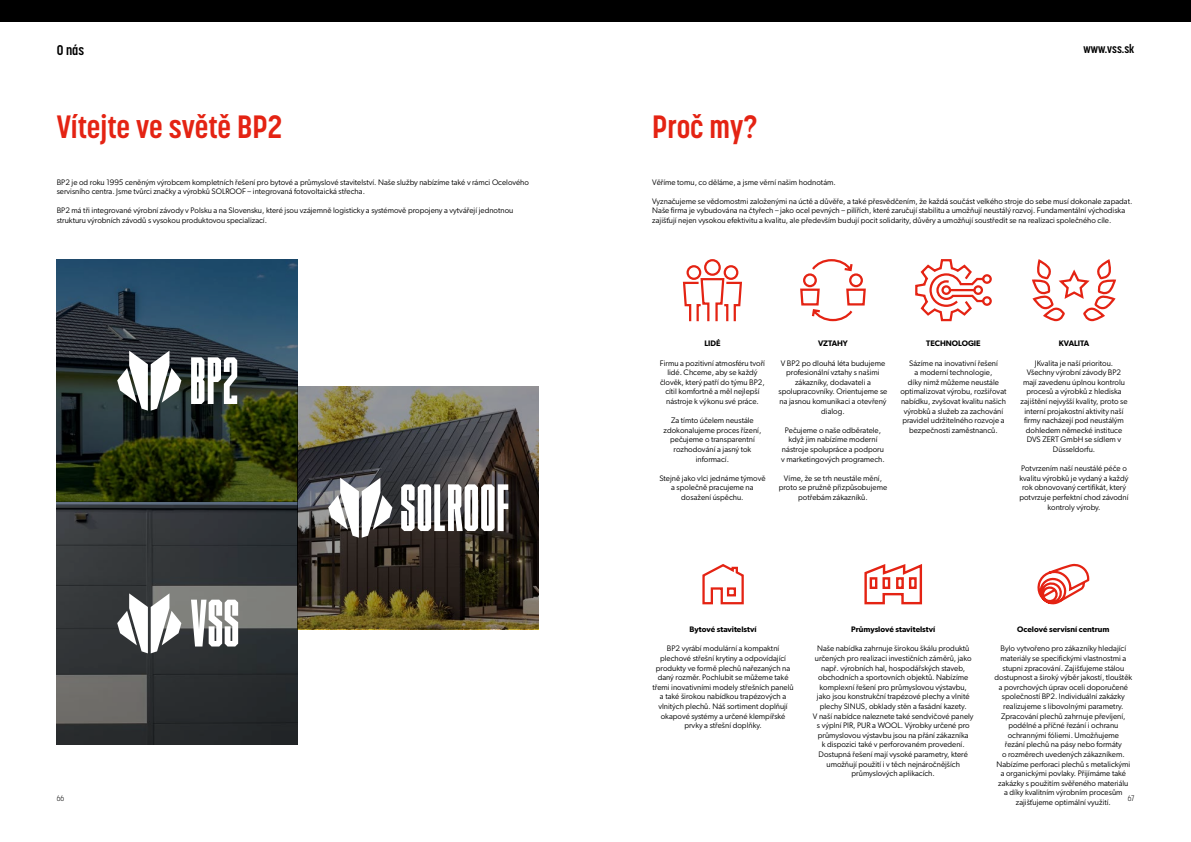
<style>
.page{position:relative;width:1191px;height:842px;background:#fff}
.page>*{position:absolute;margin:0;border:0;box-sizing:border-box;transform-origin:0 0}
.t1{font:700 32px "Korolev Condensed";color:#e42313}
.t2{font:700 14px "Korolev Condensed";color:#000}
.t3{font:700 12px "Korolev Condensed";color:#000}
.t4{font:8px/9.6px "Gibson";color:#000;text-align:center}
.t5{font:600 8px "Gibson";color:#000}
.t6{font:300 8px "Korolev Condensed";color:#000}
</style>
<div class="page">
<div style="left:0;top:0;width:1191px;height:22px;background:#000"></div>
<svg style="left:682px;top:259px;width:60px;height:62px"></svg>
<svg style="left:702px;top:564px;width:42px;height:40px"></svg>
<svg style="left:915px;top:259px;width:77px;height:62px"></svg>
<svg style="left:1037px;top:564px;width:53px;height:40px"></svg>
<svg style="left:800px;top:259px;width:66px;height:62px"></svg>
<svg style="left:864px;top:564px;width:59px;height:40px"></svg>
<svg style="left:1032px;top:261px;width:84px;height:60px"></svg>
<svg style="left:57px;top:259px;width:241px;height:243px;background:#263a37"></svg>
<svg style="left:57px;top:502px;width:241px;height:242px;background:#383b3d"></svg>
<img style="left:298px;top:386px;width:241px;height:243px">
<svg style="left:117px;top:351px;width:120px;height:60px"></svg>
<svg style="left:117px;top:593px;width:121px;height:60px"></svg>
<svg style="left:328px;top:478px;width:180px;height:60px"></svg>
<h2 class="t2" style="left:57px;top:41px;width:29px">O nás</h2>
<h3 class="t3" style="left:1083px;top:42px;width:52px">www.vss.sk</h3>
<h1 class="t1" style="left:57px;top:107px;width:227px">Vítejte ve světě BP2</h1>
<h1 class="t1" style="left:652px;top:107px;width:107px">Proč my?</h1>
<p class="t4" style="left:652px;top:177px;width:185px">Věříme tomu, co děláme, a jsme věrní našim hodnotám.</p>
<p class="t4" style="left:652px;top:196px;width:482px;text-align:left">Vyznačujeme se vědomostmi založenými na úctě a důvěře, a také přesvědčením, že každá součást velkého stroje do sebe musí dokonale zapadat.<br>Naše firma je vybudována na čtyřech – jako ocel pevných – pilířích, které zaručují stabilitu a umožňují neustálý rozvoj. Fundamentální východiska zajišťují nejen vysokou efektivitu a kvalitu, ale především budují pocit solidarity, důvěry a umožňují soustředit se na realizaci společného cíle.</p>
<p class="t4" style="left:57px;top:177px;width:474px;text-align:left">BP2 je od roku 1995 ceněným výrobcem kompletních řešení pro bytové a průmyslové stavitelství. Naše služby nabízíme také v rámci Ocelového servisního centra. Jsme tvůrci značky a výrobků SOLROOF – integrovaná fotovoltaická střecha.</p>
<p class="t4" style="left:57px;top:206px;width:458px;text-align:left">BP2 má tři integrované výrobní závody v Polsku a na Slovensku, které jsou vzájemně logisticky a systémově propojeny a vytvářejí jednotnou strukturu výrobních závodů s vysokou produktovou specializací.</p>
<p class="t5" style="left:704px;top:339px;width:18px">LIDÉ</p>
<p class="t4" style="left:660px;top:358px;width:107px">Firmu a pozitivní atmosféru tvoří lidé. Chceme, aby se každý člověk, který patří do týmu BP2, cítil komfortně a měl nejlepší nástroje k výkonu své práce.</p>
<p class="t4" style="left:663px;top:416px;width:99px">Za tímto účelem neustále zdokonalujeme proces řízení, pečujeme o transparentní rozhodování a jasný tok informací.</p>
<p class="t4" style="left:659px;top:473px;width:108px">Stejně jako vlci jednáme týmově a společně pracujeme na dosažení úspěchu.</p>
<p class="t5" style="left:818px;top:339px;width:31px">VZTAHY</p>
<p class="t4" style="left:778px;top:358px;width:110px">V BP2 po dlouhá léta budujeme profesionální vztahy s našimi zákazníky, dodavateli a spolupracovníky. Orientujeme se na jasnou komunikaci a otevřený dialog.</p>
<p class="t4" style="left:781px;top:425px;width:105px">Pečujeme o naše odběratele, když jim nabízíme moderní nástroje spolupráce a podporu v marketingových programech.</p>
<p class="t4" style="left:779px;top:473px;width:110px">Víme, že se trh neustále mění, proto se pružně přizpůsobujeme potřebám zákazníků.</p>
<p class="t5" style="left:926px;top:339px;width:56px">TECHNOLOGIE</p>
<p class="t4" style="left:900px;top:358px;width:108px">Sázíme na inovativní řešení<br>a moderní technologie,<br>díky nimž můžeme neustále optimalizovat výrobu, rozšiřovat nabídku, zvyšovat kvalitu našich výrobků a služeb za zachování pravidel udržitelného rozvoje a bezpečnosti zaměstnanců.</p>
<p class="t5" style="left:1058px;top:339px;width:32px">KVALITA</p>
<p class="t4" style="left:1020px;top:358px;width:108px">JKvalita je naší prioritou.<br>Všechny výrobní závody BP2 mají zavedenu úplnou kontrolu procesů a výrobků z hlediska zajištění nejvyšší kvality, proto se interní projakostní aktivity naší firmy nacházejí pod neustálým dohledem německé instituce<br>DVS ZERT GmbH se sídlem v<br>Düsseldorfu.</p>
<p class="t4" style="left:1019px;top:464px;width:111px">Potvrzením naší neustálé péče o kvalitu výrobků je vydaný a každý rok obnovovaný certifikát, který potvrzuje perfektní chod závodní kontroly výroby.</p>
<p class="t5" style="left:851px;top:625px;width:86px">Průmyslové stavitelství</p>
<p class="t4" style="left:813px;top:644px;width:162px">Naše nabídka zahrnuje širokou škálu produktů určených pro realizaci investičních záměrů, jako např. výrobních hal, hospodářských staveb, obchodních a sportovních objektů. Nabízíme komplexní řešení pro průmyslovou výstavbu, jako jsou konstrukční trapézové plechy a vlnité plechy SINUS, obklady stěn a fasádní kazety.<br>V naší nabídce naleznete také sendvičové panely s výplní PIR, PUR a WOOL. Výrobky určené pro průmyslovou výstavbu jsou na přání zákazníka<br>k dispozici také v perforovaném provedení.<br>Dostupná řešení mají vysoké parametry, které umožňují použití i v těch nejnáročnějších průmyslových aplikacích.</p>
<p class="t5" style="left:689px;top:625px;width:69px">Bytové stavitelství</p>
<p class="t4" style="left:652px;top:644px;width:143px">BP2 vyrábí modulární a kompaktní plechové střešní krytiny a odpovídající produkty ve formě plechů nařezaných na daný rozměr. Pochlubit se můžeme také třemi inovativními modely střešních panelů a také širokou nabídkou trapézových a vlnitých plechů. Náš sortiment doplňují okapové systémy a určené klempířské prvky a střešní doplňky.</p>
<p class="t5" style="left:1017px;top:625px;width:94px">Ocelové servisní centrum</p>
<p class="t4" style="left:994px;top:644px;width:139px">Bylo vytvořeno pro zákazníky hledající materiály se specifickými vlastnostmi a stupni zpracování. Zajišťujeme stálou dostupnost a široký výběr jakostí, tlouštěk a povrchových úprav oceli doporučené společností BP2. Individuální zakázky realizujeme s libovolnými parametry.<br>Zpracování plechů zahrnuje převíjení, podélné a příčné řezání i ochranu ochrannými fóliemi. Umožňujeme<br>řezání plechů na pásy nebo formáty<br>o rozměrech uvedených zákazníkem.<br>Nabízíme perforaci plechů s metalickými a organickými povlaky. Přijímáme také zakázky s použitím svěřeného materiálu<br>a díky kvalitním výrobním procesům zajišťujeme optimální využití.</p>
<p class="t6" style="left:57px;top:794px;width:9px">66</p>
<p class="t6" style="left:1127px;top:794px;width:8px">67</p>
</div>
